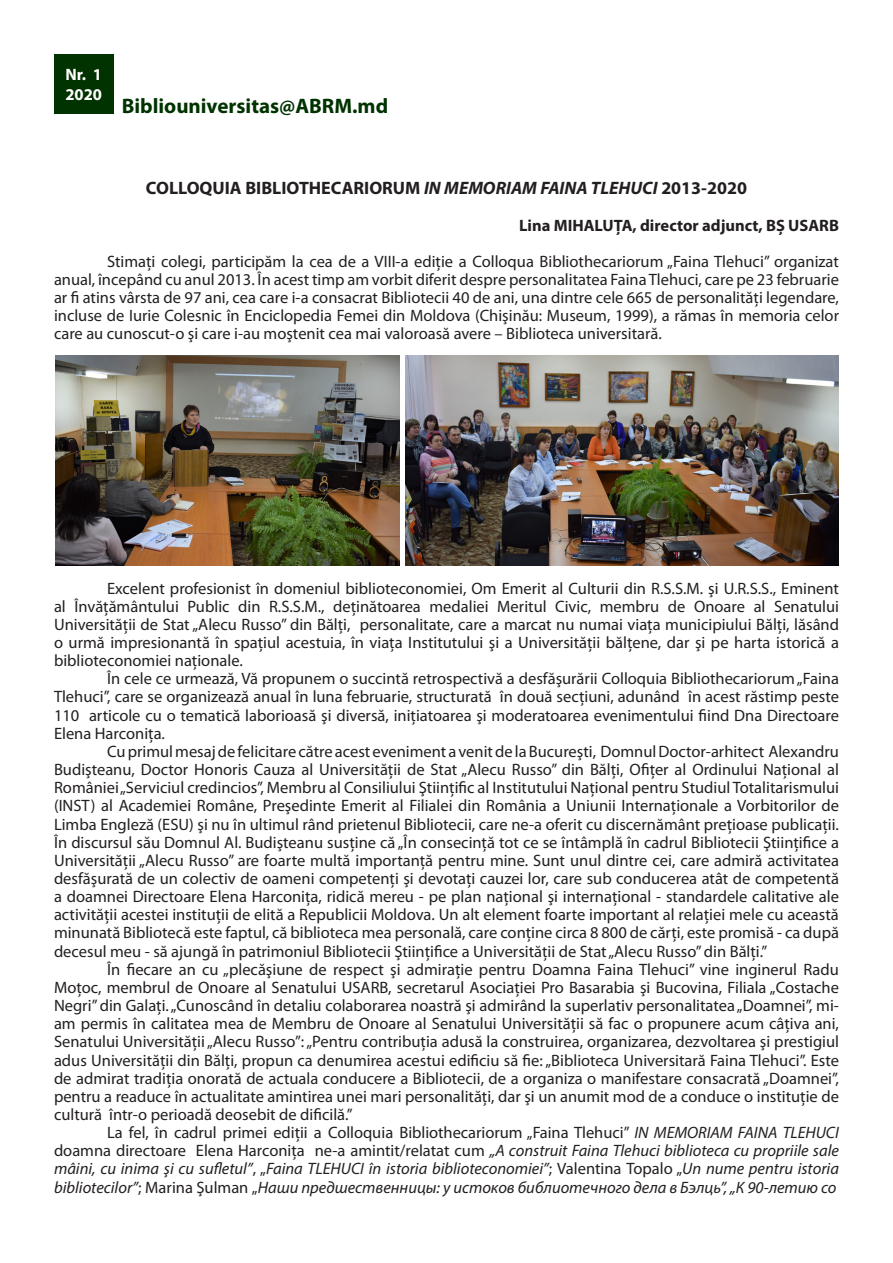
<style>
.page{position:relative;width:893px;height:1263px;background:#fff}
.page>*{position:absolute;margin:0;border:0;box-sizing:border-box;transform-origin:0 0}
.t1{font:700 21px "Myriad Pro";color:#030}
.t2{font:700 18px "Myriad Pro";color:#231f20}
.t3{font:16.5px/18.1px "Myriad Pro";color:#231f20;text-align:justify}
.t4{font:italic 16.5px "Myriad Pro";color:#231f20}
.t5{font:700 16.5px "Myriad Pro";color:#231f20}
.t6{font:700 16.5px/19.8px "Myriad Pro";color:#fff}
.s1{font-style:italic}
.s2{font-style:normal}
</style>
<div class="page">
<div style="left:54px;top:54px;width:59px;height:59px;background:#030"></div>
<img style="left:55px;top:355px;width:345px;height:210px">
<img style="left:405px;top:355px;width:434px;height:210px">
<p class="t6" style="left:65px;top:64px;width:38px">Nr. 1<br>2020</p>
<p class="t1" style="left:122px;top:93px;width:268px">Bibliouniversitas@ABRM.md</p>
<p class="t2" style="left:146px;top:176px;width:603px">COLLOQUIA BIBLIOTHECARIORUM <span class="s1">IN MEMORIAM FAINA TLEHUCI</span> 2013-2020</p>
<p class="t5" style="left:519px;top:214px;width:321px">Lina MIHALUŢA, director adjunct, BȘ USARB</p>
<p class="t3" style="left:54px;top:252px;width:787px;text-indent:53px">Stimaţi colegi, participăm la cea de a VIII-a ediţie a Colloqua Bibliothecariorum „Faina Tlehuci” organizat anual, începând cu anul 2013. În acest timp am vorbit diferit despre personalitatea Faina Tlehuci, care pe 23 februarie ar fi atins vârsta de 97 ani, cea care i-a consacrat Bibliotecii 40 de ani, una dintre cele 665 de personalităţi legendare, incluse de Iurie Colesnic în Enciclopedia Femei din Moldova (Chişinău: Museum, 1999), a rămas în memoria celor care au cunoscut-o şi care i-au moştenit cea mai valoroasă avere – Biblioteca universitară.</p>
<p class="t3" style="left:107px;top:579px;width:733px">Excelent profesionist în domeniul biblioteconomiei, Om Emerit al Culturii din R.S.S.M. şi U.R.S.S., Eminent</p>
<p class="t3" style="left:54px;top:597px;width:786px">al Învăţământului Public din R.S.S.M., deţinătoarea medaliei Meritul Civic, membru de Onoare al Senatului</p>
<p class="t3" style="left:54px;top:615px;width:787px">Universităţii de Stat „Alecu Russo” din Bălţi, personalitate, care a marcat nu numai viaţa municipiului Bălţi, lăsând</p>
<p class="t3" style="left:54px;top:633px;width:786px">o urmă impresionantă în spaţiul acestuia, în viaţa Institutului şi a Universităţii bălţene, dar şi pe harta istorică a</p>
<p class="t3" style="left:54px;top:651px;width:190px">biblioteconomiei naţionale.</p>
<p class="t3" style="left:107px;top:669px;width:733px">În cele ce urmează, Vă propunem o succintă retrospectivă a desfăşurării Colloquia Bibliothecariorum „Faina</p>
<p class="t3" style="left:54px;top:688px;width:787px">Tlehuci”, care se organizează anual în luna februarie, structurată în două secţiuni, adunând în acest răstimp peste</p>
<p class="t3" style="left:54px;top:706px;width:786px">110 articole cu o tematică laborioasă şi diversă, inițiatoarea şi moderatoarea evenimentului fiind Dna Directoare</p>
<p class="t3" style="left:54px;top:724px;width:113px">Elena Harconiţa.</p>
<p class="t3" style="left:107px;top:742px;width:733px">Cu primul mesaj de felicitare către acest eveniment a venit de la Bucureşti, Domnul Doctor-arhitect Alexandru</p>
<p class="t3" style="left:54px;top:760px;width:786px">Budişteanu, Doctor Honoris Cauza al Universităţii de Stat „Alecu Russo” din Bălţi, Ofiţer al Ordinului Naţional al</p>
<p class="t3" style="left:54px;top:778px;width:786px">României „Serviciul credincios”, Membru al Consiliului Ştiinţific al Institutului Naţional pentru Studiul Totalitarismului</p>
<p class="t3" style="left:54px;top:796px;width:786px">(INST) al Academiei Române, Preşedinte Emerit al Filialei din România a Uniunii Internaţionale a Vorbitorilor de</p>
<p class="t3" style="left:54px;top:815px;width:786px">Limba Engleză (ESU) şi nu în ultimul rând prietenul Bibliotecii, care ne-a oferit cu discernământ preţioase publicaţii.</p>
<p class="t3" style="left:54px;top:833px;width:786px">În discursul său Domnul Al. Budişteanu susţine că „În consecinţă tot ce se întâmplă în cadrul Bibliotecii Ştiinţifice a</p>
<p class="t3" style="left:54px;top:851px;width:787px">Universităţii „Alecu Russo” are foarte multă importanţă pentru mine. Sunt unul dintre cei, care admiră activitatea</p>
<p class="t3" style="left:54px;top:869px;width:786px">desfăşurată de un colectiv de oameni competenţi şi devotaţi cauzei lor, care sub conducerea atât de competentă</p>
<p class="t3" style="left:54px;top:887px;width:786px">a doamnei Directoare Elena Harconiţa, ridică mereu - pe plan naţional şi internaţional - standardele calitative ale</p>
<p class="t3" style="left:54px;top:905px;width:786px">activităţii acestei instituţii de elită a Republicii Moldova. Un alt element foarte important al relaţiei mele cu această</p>
<p class="t3" style="left:54px;top:923px;width:786px">minunată Bibliotecă este faptul, că biblioteca mea personală, care conţine circa 8 800 de cărţi, este promisă - ca după</p>
<p class="t3" style="left:54px;top:942px;width:715px">decesul meu - să ajungă în patrimoniul Bibliotecii Ştiinţifice a Universităţii de Stat „Alecu Russo” din Bălţi.”</p>
<p class="t3" style="left:107px;top:960px;width:733px">În fiecare an cu „plecăşiune de respect şi admiraţie pentru Doamna Faina Tlehuci” vine inginerul Radu</p>
<p class="t3" style="left:54px;top:978px;width:786px">Moţoc, membrul de Onoare al Senatului USARB, secretarul Asociaţiei Pro Basarabia şi Bucovina, Filiala „Costache</p>
<p class="t3" style="left:54px;top:996px;width:786px">Negri” din Galaţi. „Cunoscând în detaliu colaborarea noastră şi admirând la superlativ personalitatea „Doamnei”, mi-</p>
<p class="t3" style="left:54px;top:1014px;width:786px">am permis în calitatea mea de Membru de Onoare al Senatului Universităţii să fac o propunere acum câţiva ani,</p>
<p class="t3" style="left:54px;top:1032px;width:786px">Senatului Universităţii „Alecu Russo”: „Pentru contribuţia adusă la construirea, organizarea, dezvoltarea şi prestigiul</p>
<p class="t3" style="left:54px;top:1051px;width:786px">adus Universităţii din Bălţi, propun ca denumirea acestui edificiu să fie: „Biblioteca Universitară Faina Tlehuci”. Este</p>
<p class="t3" style="left:54px;top:1069px;width:786px">de admirat tradiţia onorată de actuala conducere a Bibliotecii, de a organiza o manifestare consacrată „Doamnei”,</p>
<p class="t3" style="left:54px;top:1087px;width:786px">pentru a readuce în actualitate amintirea unei mari personalităţi, dar şi un anumit mod de a conduce o instituţie de</p>
<p class="t3" style="left:54px;top:1105px;width:300px">cultură într-o perioadă deosebit de dificilă.”</p>
<p class="t3" style="left:107px;top:1123px;width:733px">La fel, în cadrul primei ediţii a Colloquia Bibliothecariorum „Faina Tlehuci” <span class="s1">IN MEMORIAM FAINA TLEHUCI</span></p>
<p class="t3" style="left:54px;top:1141px;width:786px">doamna directoare Elena Harconiţa ne-a amintit/relatat cum <span class="s1">„A construit Faina Tlehuci biblioteca cu propriile sale</span></p>
<p class="t4" style="left:54px;top:1159px;width:786px">mâini, cu inima şi cu sufletul”<span class="s2">, „</span>Faina TLEHUCI în istoria biblioteconomiei”<span class="s2">; Valentina Topalo „</span>Un nume pentru istoria</p>
<p class="t4" style="left:54px;top:1177px;width:784px">bibliotecilor”<span class="s2">; Marina Şulman „</span>Наши предшественницы: у истоков библиотечного дела в Бэлць”, „К 90-летию со</p>
</div>
